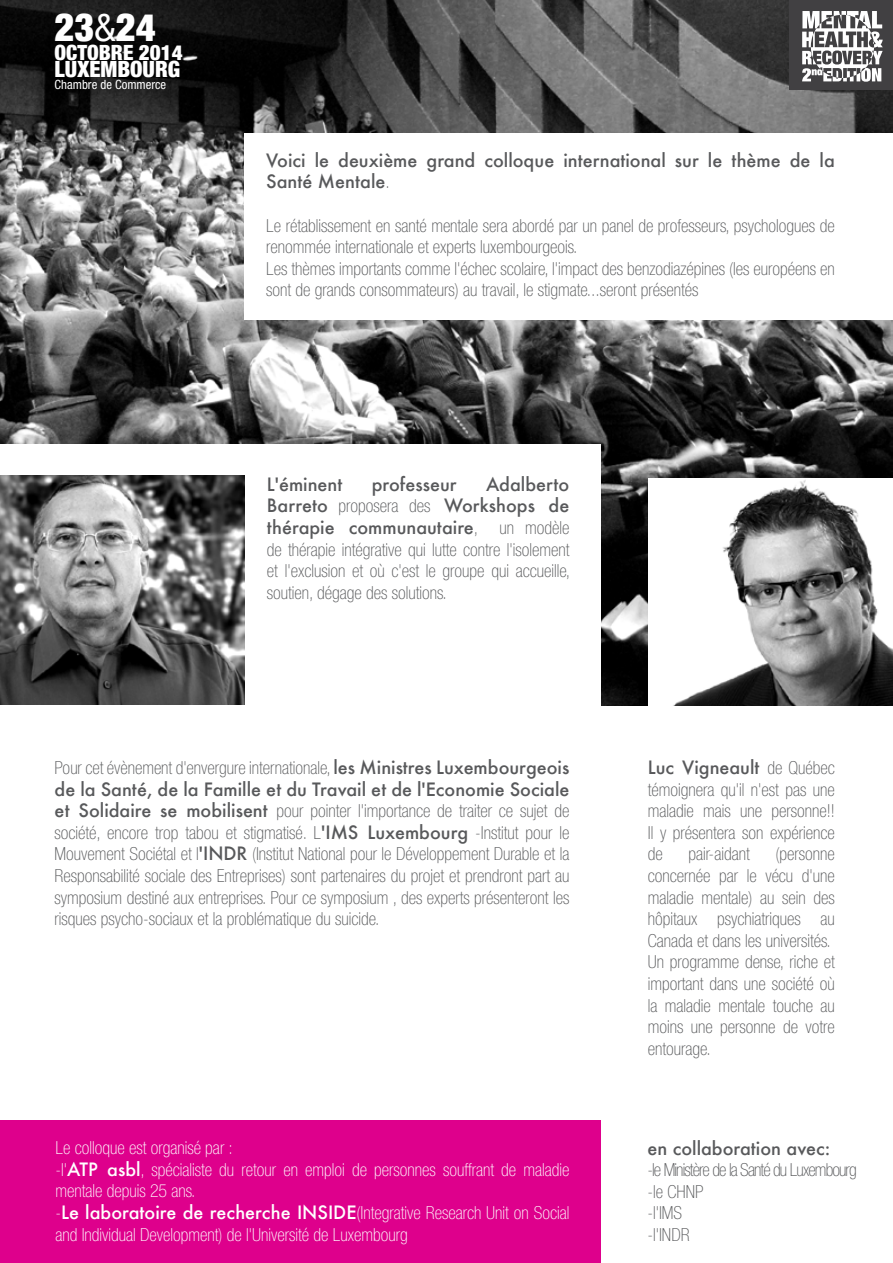
<style>
.page{position:relative;width:893px;height:1263px;background:#fff}
.page>*{position:absolute;margin:0;border:0;box-sizing:border-box;transform-origin:0 0}
.t1{font:900 condensed 38.4px "Helvetica Neue";color:#fff}
.t2{font:900 condensed 22.35px "Helvetica Neue";color:#fff}
.t3{font:900 condensed 21px "Helvetica Neue";color:#fff}
.t4{font:100 condensed 18px/21.6px "Helvetica Neue";color:#58595b;text-align:justify}
.t5{font:500 18px/21.6px "Futura";color:#58595b}
.t6{font:100 condensed 18px/21.6px "Helvetica Neue";color:#fff}
.t7{font:100 condensed 18px/21.6px "Helvetica Neue";letter-spacing:-.05em;color:#58595b}
.t8{font:condensed 12.75px "Helvetica Neue";color:#fff}
.s1{font-weight:400}
.s2{font-family:"Helvetica Neue";font-weight:100;font-stretch:condensed}
.s3{font-family:"Futura";font-weight:500;font-stretch:normal}
</style>
<div class="page">
<div style="left:0;top:1120px;width:601px;height:143px;background:#de008c"></div>
<img style="left:0;top:0;width:893px;height:706px">
<div style="left:0;top:444px;width:601px;height:263px;background:#fff"></div>
<div style="left:245px;top:134px;width:648px;height:186px;background:#fff"></div>
<div style="left:789px;top:0;width:104px;height:90px;background:#414042"></div>
<svg style="left:802px;top:11px;width:81px;height:71px"></svg>
<img style="left:0;top:476px;width:245px;height:228px">
<img style="left:648px;top:479px;width:245px;height:227px">
<h1 class="t1" style="left:55px;top:-4px;width:103px">23<span class="s1">&amp;</span>24</h1>
<p class="t3" style="left:55px;top:35px;width:129px">OCTOBRE 2014</p>
<p class="t2" style="left:55px;top:50px;width:127px">LUXEMBOURG</p>
<p class="t8" style="left:55px;top:78px;width:113px">Chambre de Commerce</p>
<p class="t5" style="left:266px;top:149px;width:570px">Voici le deuxième grand colloque international sur le thème de la<br>Santé Mentale<span class="s2">.</span></p>
<p class="t4" style="left:266px;top:214px;width:570px;text-align:left">Le rétablissement en santé mentale sera abordé par un panel de professeurs, psychologues de renommée internationale et experts luxembourgeois.<br>Les thèmes importants comme l'échec scolaire, l'impact des benzodiazépines (les européens en sont de grands consommateurs) au travail, le stigmate...seront présentés</p>
<p class="t5" style="left:267px;top:473px;width:77px">L'éminent</p>
<p class="t5" style="left:372px;top:473px;width:86px">professeur</p>
<p class="t5" style="left:267px;top:473px;width:304px;text-align:justify;text-indent:219px">Adalberto Barreto <span class="s2">proposera des</span> Workshops de thérapie communautaire<span class="s2">, un modèle</span></p>
<p class="t4" style="left:267px;top:538px;width:305px">de thérapie intégrative qui lutte contre l'isolement et l'exclusion et où c'est le groupe qui accueille, soutien, dégage des solutions.</p>
<p class="t4" style="left:55px;top:757px;width:516px">Pour cet évènement d'envergure internationale, <span class="s3">les Ministres Luxembourgeois</span></p>
<p class="t5" style="left:55px;top:778px;width:516px">de la Santé, de la Famille et du Travail et de l'Economie Sociale</p>
<p class="t4" style="left:55px;top:800px;width:516px"><span class="s3">et Solidaire se mobilisent</span> pour pointer l'importance de traiter ce sujet de société, encore trop tabou et stigmatisé. L<span class="s3">'IMS Luxembourg</span> -Institut pour le Mouvement Sociétal et l<span class="s3">'INDR</span> (Institut National pour le Développement Durable et la Responsabilité sociale des Entreprises) sont partenaires du projet et prendront part au symposium destiné aux entreprises. Pour ce symposium , des experts présenteront les risques psycho-sociaux et la problématique du suicide.</p>
<p class="t5" style="left:648px;top:756px;width:189px">Luc Vigneault <span class="s2">de Québec</span></p>
<p class="t4" style="left:648px;top:778px;width:189px">témoignera qu'il n'est pas une maladie mais une personne!!<br>Il y présentera son expérience de</p>
<p class="t4" style="left:648px;top:843px;width:189px;text-align:left;text-indent:128px">(personne concernée par le vécu d'une maladie mentale) au sein des hôpitaux psychiatriques au<br>Canada et dans les universités.<br>Un programme dense, riche et important dans une société où la maladie mentale touche au moins une personne de votre entourage.</p>
<p class="t4" style="left:689px;top:843px;width:63px">pair-aidant</p>
<p class="t6" style="left:55px;top:1137px;width:515px">Le colloque est organisé par :<br>-l'<span class="s3">ATP asbl</span>, spécialiste du retour en emploi de personnes souffrant de maladie mentale depuis 25 ans.<br>-<span class="s3">Le laboratoire de recherche INSIDE</span>(Integrative Research Unit on Social and Individual Development) de l'Université de Luxembourg</p>
<p class="t5" style="left:647px;top:1137px;width:184px">en collaboration avec:</p>
<p class="t7" style="left:647px;top:1159px;width:211px">-le Ministère de la Santé du Luxembourg -le CHNP<br>-l'IMS<br>-l'INDR</p>
</div>
